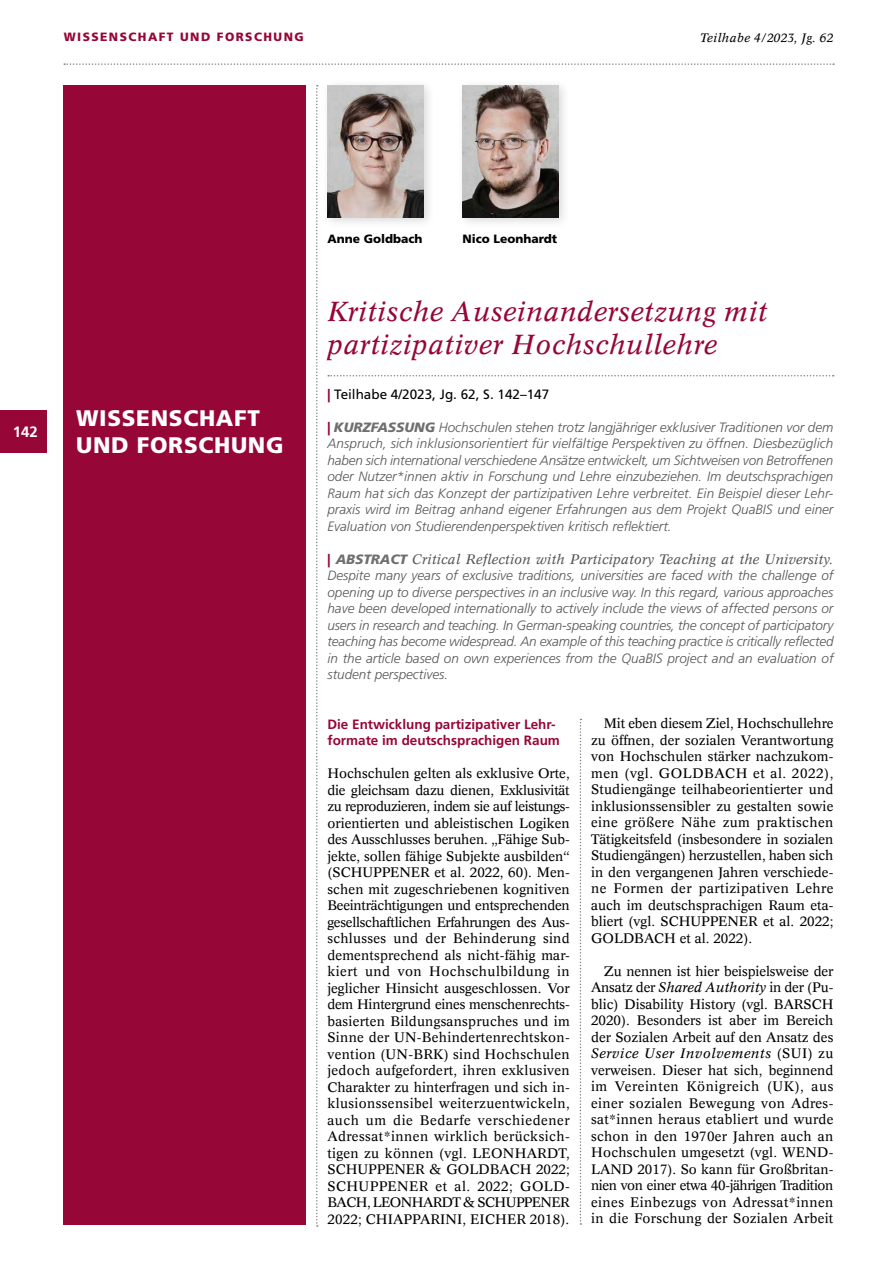
<style>
.page{position:relative;width:893px;height:1263px;background:#fff}
.page>*{position:absolute;margin:0;border:0;box-sizing:border-box;transform-origin:0 0}
.t1{font:italic 27px/32.4px "Concorde";letter-spacing:.01em;color:#960637}
.t2{font:900 22.5px/27px "Frutiger";letter-spacing:.03em;color:#fff}
.t3{font:700 15px "Frutiger";color:#fff}
.Fließtext{font:13.5px/16.5px "Concorde";letter-spacing:.005em;color:#000;text-align:justify}
.t4{font:italic 300 13.5px/16.5px "Frutiger";color:#575756;text-align:justify}
.Fließtext-2{font:700 13.5px/16.5px "Frutiger";color:#960637}
.t5{font:13.5px "Frutiger";color:#000}
.t6{font:900 12px "Frutiger";color:#000}
.t7{font:900 12px "Frutiger";letter-spacing:.12em;color:#960637}
.t8{font:italic 12px "Concorde";letter-spacing:.02em;color:#000}
.s1{font-weight:900;color:#960637}
.s2{font-weight:900;font-style:normal;color:#960637}
.s3{font-weight:900;color:#706f6f}
.s4{font-family:"Concorde";font-weight:400}
.s5{font-style:italic}
</style>
<div class="page">
<div style="left:0;top:410px;width:47px;height:43px;background:#960637"></div>
<svg style="left:64px;top:63px;width:770px;height:2px"></svg>
<svg style="left:316px;top:85px;width:2px;height:1142px"></svg>
<svg style="left:580px;top:719px;width:1px;height:506px"></svg>
<div style="left:64px;top:85px;width:242px;height:1140px;background:#960637"></div>
<div style="left:456px;top:79px;width:114px;height:150px;background:#000;opacity:.15"></div>
<img style="left:462px;top:85px;width:96px;height:132px">
<div style="left:321px;top:79px;width:114px;height:150px;background:#000;opacity:.15"></div>
<img style="left:327px;top:85px;width:96px;height:132px">
<svg style="left:328px;top:375px;width:506px;height:1px"></svg>
<p class="t7" style="left:64px;top:30px;width:242px">WISSENSCHAFT UND FORSCHUNG</p>
<p class="t8" style="left:700px;top:30px;width:134px">Teilhabe 4/2023, Jg. 62</p>
<p class="t3" style="left:13px;top:423px;width:27px">142</p>
<p class="t2" style="left:76px;top:404px;width:209px">WISSENSCHAFT<br>UND FORSCHUNG</p>
<p class="t6" style="left:327px;top:232px;width:97px">Anne Goldbach</p>
<p class="t6" style="left:462px;top:232px;width:96px">Nico Leonhardt</p>
<p class="t1" style="left:327px;top:295px;width:442px">Kritische Auseinandersetzung mit partizipativer Hochschullehre</p>
<p class="t5" style="left:327px;top:386px;width:223px"><span class="s1">|</span> Teilhabe 4/2023, Jg. 62, S. 142–147</p>
<p class="t4" style="left:327px;top:419px;width:507px"><span class="s2">|</span> <span class="s3">KURZFASSUNG</span> Hochschulen stehen trotz langjähriger exklusiver Traditionen vor dem Anspruch, sich inklusionsorientiert für vielfältige Perspektiven zu öffnen. Diesbezüglich haben sich international verschiedene Ansätze entwickelt, um Sichtweisen von Betroffenen oder Nutzer*innen aktiv in Forschung und Lehre einzubeziehen. Im deutschsprachigen Raum hat sich das Konzept der partizipativen Lehre verbreitet. Ein Beispiel dieser Lehr&shy;praxis wird im Beitrag anhand eigener Erfahrungen aus dem Projekt QuaBIS und einer Evaluation von Studierendenperspektiven kritisch reflektiert.</p>
<p class="t4" style="left:327px;top:551px;width:508px"><span class="s2">|</span> <span class="s3">ABSTRACT</span> <span class="s4">Critical Reflection with Participatory Teaching at the University.<br></span>Despite many years of exclusive traditions, universities are faced with the challenge of opening up to diverse perspectives in an inclusive way. In this regard, various approaches have been developed internationally to actively include the views of affected persons or users in research and teaching. In German-speaking countries, the concept of participatory teaching has become widespread. An example of this teaching practice is critically reflected in the article based on own experiences from the QuaBIS project and an evaluation of student perspectives.</p>
<p class="Fließtext-2" style="left:327px;top:716px;width:234px">Die Entwicklung partizipativer Lehr&shy;formate im deutschsprachigen Raum</p>
<p class="Fließtext" style="left:327px;top:765px;width:244px">Hochschulen gelten als exklusive Orte, die gleichsam dazu dienen, Exklusivität zu reproduzieren, indem sie auf leistungs&shy;orientierten und ableistischen Logiken des Ausschlusses beruhen. „Fähige Sub&shy;jekte, sollen fähige Subjekte ausbilden“ (SCHUPPENER et al. 2022, 60). Men&shy;schen mit zugeschriebenen kognitiven Beeinträchtigungen und entsprechenden gesellschaftlichen Erfahrungen des Aus&shy;schlusses und der Behinderung sind dementsprechend als nicht-fähig mar&shy;kiert und von Hochschulbildung in jeglicher Hinsicht ausgeschlossen. Vor dem Hintergrund eines menschenrechts&shy;basierten Bildungsanspruches und im Sinne der UN-Behindertenrechtskon&shy;vention (UN-BRK) sind Hochschulen jedoch aufgefordert, ihren exklusiven Charakter zu hinterfragen und sich in&shy;klusionssensibel weiterzuentwickeln, auch um die Bedarfe verschiedener Adressat*innen wirklich berücksich&shy;tigen zu können (vgl. LEONHARDT, SCHUPPENER &amp; GOLDBACH 2022; SCHUPPENER et al. 2022; GOLD-BACH, LEONHARDT &amp; SCHUPPENER 2022; CHIAPPARINI, EICHER 2018).</p>
<p class="Fließtext" style="left:591px;top:715px;width:244px;text-indent:13px">Mit eben diesem Ziel, Hochschullehre zu öffnen, der sozialen Verantwortung von Hochschulen stärker nachzukom&shy;men (vgl. GOLDBACH et al. 2022), Studiengänge teilhabeorientierter und inklusionssensibler zu gestalten sowie eine größere Nähe zum praktischen Tätigkeitsfeld (insbesondere in sozialen Studiengängen) herzustellen, haben sich in den vergangenen Jahren verschiede&shy;ne Formen der partizipativen Lehre auch im deutschsprachigen Raum eta&shy;bliert (vgl. SCHUPPENER et al. 2022; GOLDBACH et al. 2022).</p>
<p class="Fließtext" style="left:591px;top:963px;width:244px;text-indent:13px">Zu nennen ist hier beispielsweise der Ansatz der <span class="s5">Shared Authority</span> in der (Pu&shy;blic) Disability History (vgl. BARSCH 2020). Besonders ist aber im Bereich der Sozialen Arbeit auf den Ansatz des <span class="s5">Service User Involvements</span> (SUI) zu verweisen. Dieser hat sich, beginnend im Vereinten Königreich (UK), aus einer sozialen Bewegung von Adres&shy;sat*innen heraus etabliert und wurde schon in den 1970er Jahren auch an Hochschulen umgesetzt (vgl. WEND-LAND 2017). So kann für Großbritan&shy;nien von einer etwa 40-jährigen Tradition eines Einbezugs von Adressat*innen in die Forschung der Sozialen Arbeit</p>
</div>
